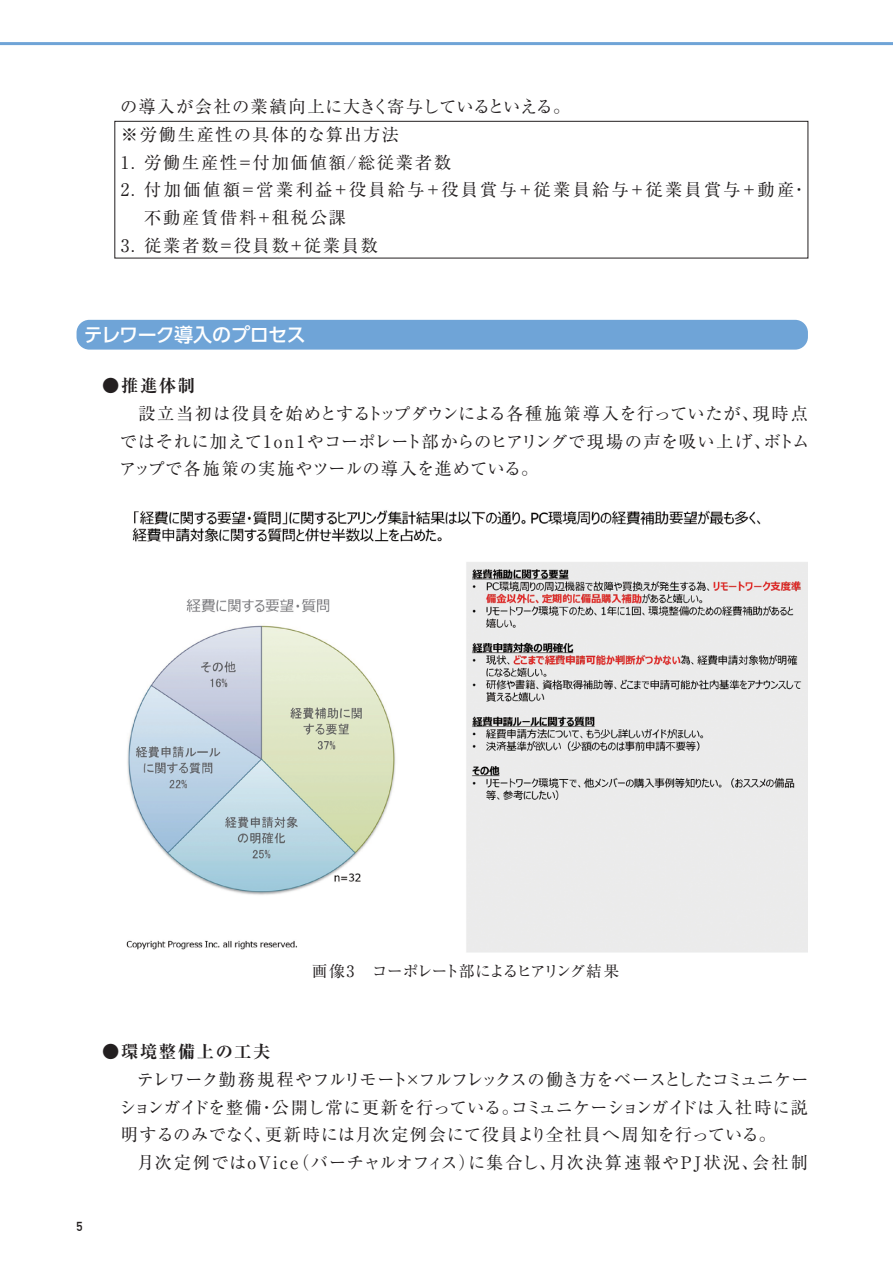
<style>
.page{position:relative;width:893px;height:1263px;background:#fff}
.page>*{position:absolute;margin:0;border:0;box-sizing:border-box;transform-origin:0 0}
.t1{font:500 19.05px "UD Shin Go Pr 6";letter-spacing:-.03em;color:#fff}
.t2{font:17.25px/27.8px "Ryumin Pr 6 N";letter-spacing:.09em;color:#231f20;text-align:justify}
.t3{font:17.25px "Ryumin Pr 6 N";letter-spacing:.135em;color:#231f20}
.t4{font:17.25px "Ryumin Pr 6 N";letter-spacing:.035em;color:#231f20}
.t5{font:700 expanded 17.25px "Ryumin Pr 6 N";letter-spacing:.1em;color:#231f20}
.t6{font:15.75px "Ryumin Pr 6 N";letter-spacing:-.085em;color:#231f20}
.t7{font:700 12.75px "DIN Alternate";color:#231f20}
</style>
<div class="page">
<div style="left:115px;top:121px;width:693px;height:137px;border:1px solid #231f20"></div>
<div style="left:77px;top:320px;width:731px;height:30px;background:#6fa4d7;border-radius:13px"></div>
<hr style="left:0;top:42px;width:893px;height:3px;background:#6fa4d7">
<img style="left:126px;top:510px;width:682px;height:442px">
<p class="t4" style="left:120px;top:93px;width:452px">の導入が会社の業績向上に大きく寄与しているといえる。</p>
<p class="t2" style="left:121px;top:119px;width:280px">※労働生産性の具体的な算出方法</p>
<p class="t2" style="left:121px;top:147px;width:332px">1．労働生産性＝付加価値額/総従業者数</p>
<p class="t3" style="left:121px;top:176px;width:689px">2．付加価値額＝営業利益＋役員給与＋役員賞与＋従業員給与＋従業員賞与＋動産・</p>
<p class="t2" style="left:144px;top:203px;width:203px">不動産賃借料＋租税公課</p>
<p class="t2" style="left:121px;top:231px;width:259px">3．従業者数＝役員数＋従業員数</p>
<p class="t1" style="left:84px;top:319px;width:223px">テレワーク導入のプロセス</p>
<p class="t5" style="left:102px;top:372px;width:95px">●推進体制</p>
<p class="t2" style="left:119px;top:398px;width:692px;text-indent:19px">設立当初は役員を始めとするトップダウンによる各種施策導入を行っていたが、現時点ではそれに加えて1on1やコーポレート部からのヒアリングで現場の声を吸い上げ、ボトムアップで各施策の実施やツールの導入を進めている。</p>
<p class="t6" style="left:312px;top:959px;width:309px">画像3　コーポレート部によるヒアリング結果</p>
<p class="t7" style="left:77px;top:1217px;width:8px">5</p>
<p class="t5" style="left:102px;top:1038px;width:170px">●環境整備上の工夫</p>
<p class="t2" style="left:119px;top:1065px;width:691px;text-indent:18px">テレワーク勤務規程やフルリモート×フルフレックスの働き方をベースとしたコミュニケーションガイドを整備・公開し常に更新を行っている。コミュニケーションガイドは入社時に説明するのみでなく、更新時には月次定例会にて役員より全社員へ周知を行っている。</p>
<p class="t2" style="left:137px;top:1148px;width:672px">月次定例ではoVice（バーチャルオフィス）に集合し、月次決算速報やPJ状況、会社制</p>
</div>
